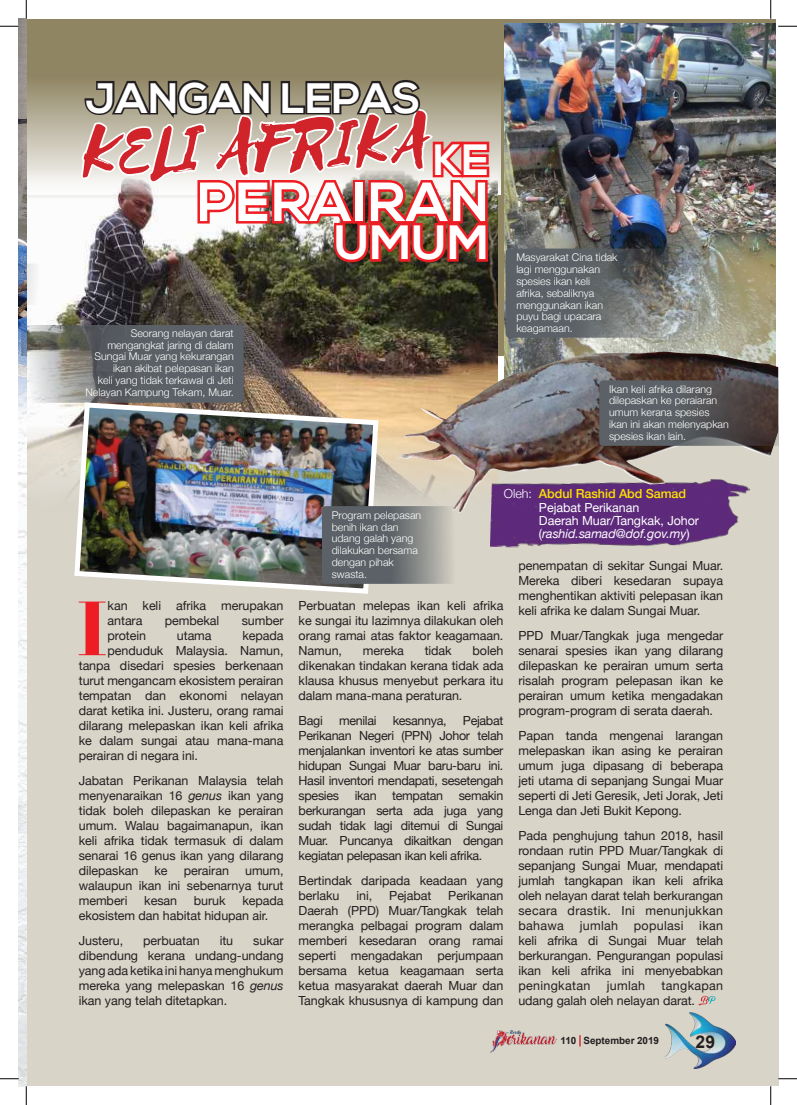
<style>
.page{position:relative;width:797px;height:1105px;background:#fff}
.page>*{position:absolute;margin:0;border:0;box-sizing:border-box;transform-origin:0 0}
.t1{font:78px "Voguer II Demo";color:#ee1d23}
.t2{font:76.75px "Selima";color:#d1232a}
.t3{font:700 55px "Nexa";letter-spacing:.025em;color:#fff}
.t4{font:700 48.12px "Nexa";color:#fff}
.t5{font:700 43.75px "Nexa";color:#fff}
.t6{font:700 42.5px "Nexa";color:#fff}
.t7{font:700 17.5px "Arial";color:#231f20}
.t8{font:12.5px/15px "Helvetica Neue";letter-spacing:-.005em;color:#231f20;text-align:justify}
.t9{font:12.5px/13.1px "Helvetica Neue";letter-spacing:-.005em;color:#fff}
.t10{font:12.5px "Helvetica Neue";letter-spacing:-.025em;color:#231f20}
.t11{font:12.5px "Helvetica Neue";letter-spacing:.025em;color:#231f20}
.t12{font:300 10.62px/11.9px "Helvetica Neue";color:#fff}
.t13{font:700 9.88px "Arial";color:#231f20}
.s1{font-style:italic}
.s2{font-weight:300}
.s3{font-weight:500;color:#ffe101}
</style>
<div class="page">
<div style="left:27px;top:427px;width:751px;height:659px;background:#d8d4c8"></div>
<div style="left:21px;top:19px;width:754px;height:337px;background:#8f8563"></div>
<svg style="left:27px;top:84px;width:473px;height:111px;background:#bfb9a6"></svg>
<img style="left:28px;top:170px;width:469px;height:328px">
<svg style="left:26px;top:325px;width:217px;height:78px;background:#6f7375"></svg>
<img style="left:72px;top:400px;width:309px;height:194px">
<svg style="left:698px;top:996px;width:17px;height:10px"></svg>
<img style="left:504px;top:23px;width:271px;height:328px">
<img style="left:19px;top:417px;width:7px;height:669px">
<img style="left:19px;top:19px;width:7px;height:396px">
<svg style="left:19px;top:264px;width:20px;height:41px"></svg>
<svg style="left:19px;top:801px;width:8px;height:33px"></svg>
<img style="left:490px;top:513px;width:249px;height:35px">
<svg style="left:322px;top:506px;width:135px;height:78px;background:#777a7c"></svg>
<svg style="left:505px;top:249px;width:171px;height:89px;background:#65696b"></svg>
<img style="left:79px;top:80px;width:413px;height:243px">
<img style="left:397px;top:351px;width:381px;height:162px">
<svg style="left:599px;top:380px;width:179px;height:66px;background:#555558"></svg>
<img style="left:665px;top:1013px;width:70px;height:55px">
<img style="left:490px;top:1031px;width:66px;height:22px">
<svg style="left:0;top:25px;width:19px;height:2px"></svg>
<svg style="left:778px;top:25px;width:19px;height:2px"></svg>
<svg style="left:0;top:1078px;width:19px;height:1px"></svg>
<svg style="left:778px;top:1078px;width:19px;height:1px"></svg>
<svg style="left:25px;top:0;width:2px;height:19px"></svg>
<svg style="left:25px;top:1086px;width:2px;height:19px"></svg>
<svg style="left:770px;top:0;width:1px;height:19px"></svg>
<svg style="left:770px;top:1086px;width:1px;height:19px"></svg>
<h3 class="t6" style="left:86px;top:73px;width:336px">JANGAN LEPAS</h3>
<h2 class="t2" style="left:84px;top:111px;width:347px;rotate:-2deg">KELI AFRIKA</h2>
<h3 class="t5" style="left:433px;top:134px;width:57px">KE</h3>
<h3 class="t3" style="left:197px;top:170px;width:293px">PERAIRAN</h3>
<h3 class="t4" style="left:334px;top:215px;width:156px">UMUM</h3>
<p class="t12" style="left:85px;top:326px;width:150px;text-align:right">Seorang nelayan darat mengangkat jaring di dalam<br>Sungai Muar yang kekurangan ikan akibat pelepasan ikan<br>keli yang tidak terkawal di Jeti<br>Nelayan Kampung Tekam, Muar.</p>
<p class="t12" style="left:516px;top:251px;width:103px">Masyarakat Cina tidak lagi menggunakan spesies ikan keli afrika, sebaliknya menggunakan ikan puyu bagi upacara keagamaan.</p>
<p class="t12" style="left:609px;top:382px;width:121px">Ikan keli afrika dilarang dilepaskan ke peraiaran umum kerana spesies ikan ini akan melenyapkan spesies ikan lain.</p>
<h1 class="t1" style="left:78px;top:599px;width:30px">I</h1>
<p class="t8" style="left:108px;top:599px;width:177px">kan keli afrika merupakan antara</p>
<p class="t8" style="left:165px;top:614px;width:56px">pembekal</p>
<p class="t8" style="left:242px;top:614px;width:43px">sumber</p>
<p class="t8" style="left:108px;top:629px;width:40px">protein</p>
<p class="t8" style="left:177px;top:629px;width:36px">utama</p>
<p class="t8" style="left:242px;top:629px;width:43px">kepada</p>
<p class="t8" style="left:108px;top:644px;width:177px">penduduk Malaysia. Namun,</p>
<p class="t8" style="left:79px;top:659px;width:206px">tanpa disedari spesies berkenaan</p>
<p class="t8" style="left:79px;top:674px;width:206px">turut mengancam ekosistem perairan</p>
<p class="t8" style="left:79px;top:689px;width:206px">tempatan dan ekonomi nelayan</p>
<p class="t8" style="left:79px;top:704px;width:206px">darat ketika ini. Justeru, orang ramai</p>
<p class="t8" style="left:79px;top:719px;width:206px">dilarang melepaskan ikan keli afrika</p>
<p class="t8" style="left:79px;top:734px;width:206px">ke dalam sungai atau mana-mana</p>
<p class="t8" style="left:79px;top:749px;width:121px">perairan di negara ini.</p>
<p class="t8" style="left:79px;top:774px;width:206px">Jabatan Perikanan Malaysia telah menyenaraikan 16 <span class="s1">genus</span> ikan yang tidak boleh dilepaskan ke perairan umum. Walau bagaimanapun, ikan keli afrika tidak termasuk di dalam senarai 16 genus ikan yang dilarang dilepaskan</p>
<p class="t8" style="left:154px;top:864px;width:15px">ke</p>
<p class="t8" style="left:184px;top:864px;width:47px">perairan</p>
<p class="t8" style="left:79px;top:864px;width:206px;text-indent:166px">umum, walaupun ikan ini sebenarnya turut memberi</p>
<p class="t8" style="left:79px;top:894px;width:206px;text-indent:164px">kepada ekosistem dan habitat hidupan air.</p>
<p class="t8" style="left:79px;top:934px;width:46px">Justeru,</p>
<p class="t8" style="left:143px;top:934px;width:58px">perbuatan</p>
<p class="t8" style="left:220px;top:934px;width:15px">itu</p>
<p class="t8" style="left:144px;top:894px;width:34px">kesan</p>
<p class="t8" style="left:194px;top:894px;width:33px">buruk</p>
<p class="t8" style="left:79px;top:934px;width:206px;text-indent:174px">sukar dibendung kerana undang-undang yang ada ketika ini hanya menghukum mereka yang melepaskan 16 <span class="s1">genus </span>ikan yang telah ditetapkan.</p>
<p class="t9" style="left:539px;top:488px;width:162px;text-indent:-35px"><span class="s2">Oleh:</span> <span class="s3">Abdul Rashid Abd Samad<br></span>Pejabat Perikanan<br>Daerah Muar/Tangkak, Johor (<span class="s1">rashid.samad@dof.gov.my</span>)</p>
<p class="t12" style="left:332px;top:508px;width:91px">Program pelepasan benih ikan dan udang galah yang dilakukan bersama dengan pihak swasta.</p>
<p class="t8" style="left:518px;top:558px;width:206px">penempatan di sekitar Sungai Muar.<br>Mereka diberi kesedaran supaya menghentikan aktiviti pelepasan ikan keli afrika ke dalam Sungai Muar.</p>
<p class="t8" style="left:518px;top:628px;width:206px">PPD Muar/Tangkak juga mengedar senarai spesies ikan yang dilarang dilepaskan ke perairan umum serta risalah program pelepasan ikan ke perairan umum ketika mengadakan program-program di serata daerah.</p>
<p class="t8" style="left:518px;top:728px;width:206px">Papan tanda mengenai larangan melepaskan ikan asing ke perairan umum juga dipasang di beberapa jeti utama di sepanjang Sungai Muar seperti di Jeti Geresik, Jeti Jorak, Jeti Lenga dan Jeti Bukit Kepong.</p>
<p class="t8" style="left:518px;top:828px;width:206px">Pada penghujung tahun 2018, hasil rondaan rutin PPD Muar/Tangkak di sepanjang Sungai Muar, mendapati jumlah tangkapan ikan keli afrika oleh nelayan darat telah berkurangan secara drastik. Ini menunjukkan bahawa</p>
<p class="t8" style="left:298px;top:599px;width:206px">Perbuatan melepas ikan keli afrika ke sungai itu lazimnya dilakukan oleh orang ramai atas faktor keagamaan.<br>Namun,</p>
<p class="t8" style="left:298px;top:644px;width:206px;text-indent:174px">boleh dikenakan tindakan kerana tidak ada klausa khusus menyebut perkara itu dalam mana-mana peraturan.</p>
<p class="t8" style="left:298px;top:714px;width:26px">Bagi</p>
<p class="t10" style="left:339px;top:712px;width:39px">menilai</p>
<p class="t10" style="left:393px;top:712px;width:55px">kesannya,</p>
<p class="t8" style="left:363px;top:644px;width:42px">mereka</p>
<p class="t8" style="left:424px;top:644px;width:29px">tidak</p>
<p class="t8" style="left:298px;top:714px;width:206px;text-indent:164px">Pejabat Perikanan Negeri (PPN) Johor telah menjalankan inventori ke atas sumber hidupan Sungai Muar baru-baru ini.<br>Hasil inventori mendapati, sesetengah spesies ikan tempatan semakin berkurangan serta ada juga yang sudah tidak lagi ditemui di Sungai Muar. Puncanya dikaitkan dengan kegiatan pelepasan ikan keli afrika.</p>
<p class="t8" style="left:298px;top:874px;width:206px">Bertindak daripada keadaan yang berlaku</p>
<p class="t8" style="left:298px;top:889px;width:206px;text-indent:150px">Perikanan Daerah (PPD) Muar/Tangkak telah merangka pelbagai program dalam memberi kesedaran orang ramai seperti mengadakan perjumpaan bersama ketua keagamaan serta ketua masyarakat daerah Muar dan Tangkak khususnya di kampung dan</p>
<p class="t8" style="left:356px;top:889px;width:17px">ini,</p>
<p class="t8" style="left:389px;top:889px;width:43px">Pejabat</p>
<p class="t8" style="left:518px;top:918px;width:206px;text-indent:181px">ikan keli afrika di Sungai Muar telah berkurangan. Pengurangan populasi ikan keli afrika ini menyebabkan peningkatan</p>
<p class="t8" style="left:579px;top:918px;width:40px">jumlah</p>
<p class="t11" style="left:634px;top:916px;width:51px">populasi</p>
<p class="t8" style="left:518px;top:978px;width:206px;text-indent:143px">tangkapan udang galah oleh nelayan darat.</p>
<p class="t8" style="left:606px;top:978px;width:40px">jumlah</p>
<p class="t13" style="left:560px;top:1033px;width:100px">110 September 2019</p>
<h3 class="t7" style="left:695px;top:1030px;width:21px">29</h3>
</div>
